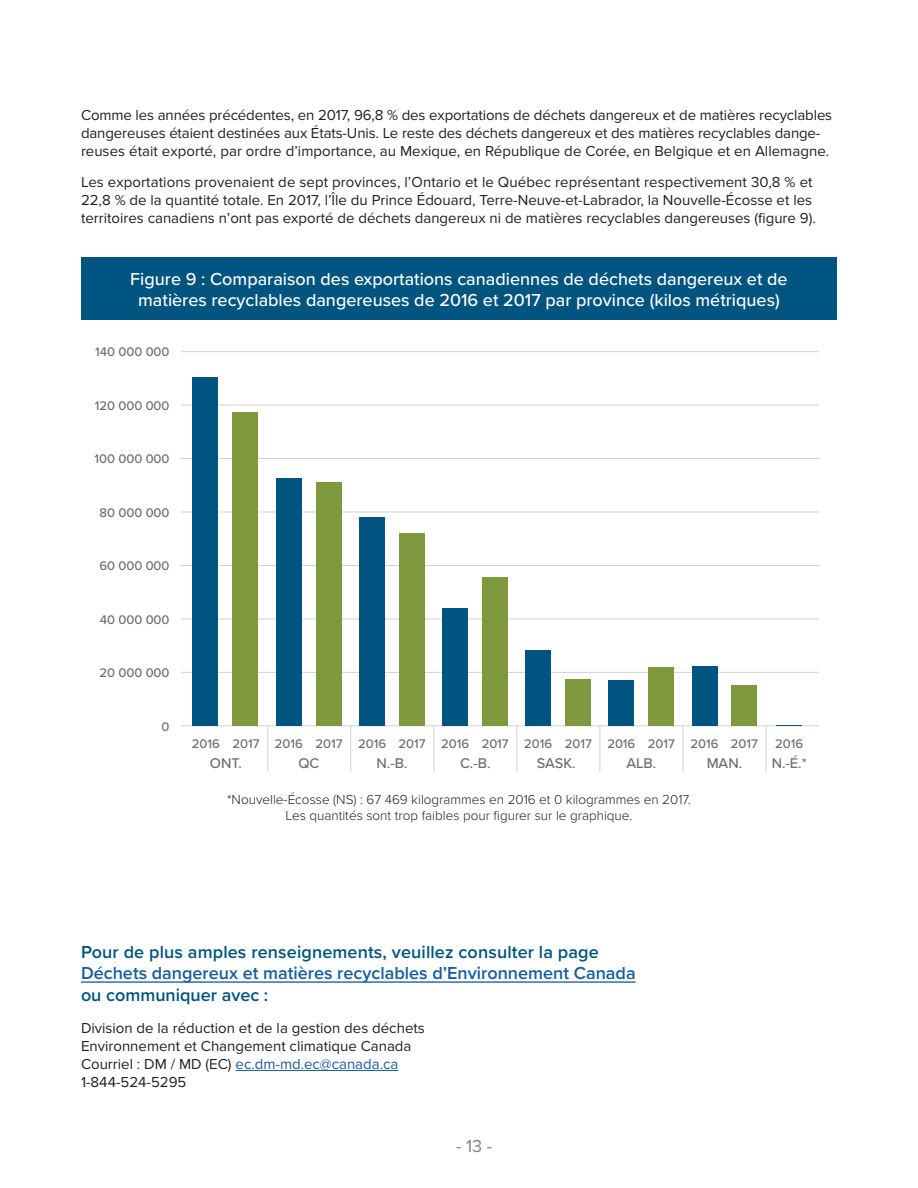
<style>
.page{position:relative;width:918px;height:1188px;background:#fff}
.page>*{position:absolute;margin:0;border:0;box-sizing:border-box;transform-origin:0 0}
.t1{font:500 18px/21.6px "Proxima Nova";color:#fff;text-align:center}
.Table{font:600 18px/21.6px "Proxima Nova";color:#005580}
.t2{font:18px "Proxima Nova";color:#7c8481}
.Body_Text{font:15px/18px "Proxima Nova";color:#231f20}
.Body_Text-2{font:15px "Proxima Nova";color:#175d9e}
.t3{font:500 14.55px "Proxima Nova";color:#6c6d70}
.Notes{font:300 13.5px/16.2px "Proxima Nova";color:#231f20;text-align:center}
.t4{font:500 12.9px "Proxima Nova";color:#6c6d70}
.s1{color:#175d9e}
.s2{color:#231f20}
</style>
<div class="page">
<div style="left:81px;top:257px;width:756px;height:63px;background:#005580"></div>
<hr style="left:181px;top:725px;width:638px;height:1px;background:#d1d2d4">
<hr style="left:181px;top:672px;width:638px;height:1px;background:#d1d2d4">
<hr style="left:181px;top:619px;width:638px;height:1px;background:#d1d2d4">
<hr style="left:181px;top:565px;width:638px;height:1px;background:#d1d2d4">
<hr style="left:181px;top:512px;width:638px;height:1px;background:#d1d2d4">
<hr style="left:181px;top:458px;width:638px;height:1px;background:#d1d2d4">
<hr style="left:181px;top:405px;width:638px;height:1px;background:#d1d2d4">
<hr style="left:181px;top:351px;width:638px;height:1px;background:#d1d2d4">
<div style="left:193px;top:378px;width:25px;height:348px;background:#00547f"></div>
<div style="left:233px;top:412px;width:25px;height:314px;background:#7e983e"></div>
<hr style="left:267px;top:726px;width:1px;height:46px;background:#d1d2d4">
<hr style="left:350px;top:726px;width:1px;height:46px;background:#d1d2d4">
<hr style="left:433px;top:726px;width:1px;height:46px;background:#d1d2d4">
<hr style="left:517px;top:726px;width:1px;height:46px;background:#d1d2d4">
<hr style="left:600px;top:726px;width:1px;height:46px;background:#d1d2d4">
<hr style="left:683px;top:726px;width:1px;height:46px;background:#d1d2d4">
<hr style="left:766px;top:726px;width:1px;height:46px;background:#d1d2d4">
<div style="left:276px;top:479px;width:25px;height:247px;background:#00547f"></div>
<div style="left:316px;top:482px;width:25px;height:244px;background:#7e983e"></div>
<div style="left:359px;top:518px;width:26px;height:208px;background:#00547f"></div>
<div style="left:399px;top:533px;width:26px;height:193px;background:#7e983e"></div>
<div style="left:442px;top:608px;width:26px;height:118px;background:#00547f"></div>
<div style="left:482px;top:577px;width:26px;height:149px;background:#7e983e"></div>
<div style="left:525px;top:650px;width:26px;height:76px;background:#00547f"></div>
<div style="left:565px;top:679px;width:26px;height:47px;background:#7e983e"></div>
<div style="left:609px;top:681px;width:25px;height:45px;background:#00547f"></div>
<div style="left:648px;top:667px;width:26px;height:59px;background:#7e983e"></div>
<div style="left:692px;top:666px;width:25px;height:60px;background:#00547f"></div>
<div style="left:732px;top:686px;width:25px;height:40px;background:#7e983e"></div>
<svg style="left:776px;top:725px;width:25px;height:1px"></svg>
<hr style="left:81px;top:981px;width:555px;height:2px;background:#175d9e">
<hr style="left:236px;top:1070px;width:162px;height:1px;background:#175d9e">
<p class="Body_Text" style="left:81px;top:106px;width:753px">Comme les années précédentes, en 2017, 96,8 % des exportations de déchets dangereux et de matières recyclables dangereuses étaient destinées aux États-Unis. Le reste des déchets dangereux et des matières recyclables dange&shy;reuses était exporté, par ordre d’importance, au Mexique, en République de Corée, en Belgique et en Allemagne.</p>
<p class="Body_Text" style="left:81px;top:174px;width:736px">Les exportations provenaient de sept provinces, l’Ontario et le Québec représentant respectivement 30,8 % et<br>22,8 % de la quantité totale. En 2017, l’Île du Prince Édouard, Terre-Neuve-et-Labrador, la Nouvelle-Écosse et les territoires canadiens n’ont pas exporté de déchets dangereux ni de matières recyclables dangereuses (figure 9).</p>
<p class="t1" style="left:130px;top:267px;width:659px">Figure 9 : Comparaison des exportations canadiennes de déchets dangereux et de matières recyclables dangereuses de 2016 et 2017 par province (kilos métriques)</p>
<p class="t4" style="left:95px;top:343px;width:76px">140 000 000</p>
<p class="t4" style="left:95px;top:396px;width:76px">120 000 000</p>
<p class="t4" style="left:95px;top:450px;width:76px">100 000 000</p>
<p class="t4" style="left:100px;top:503px;width:72px">80 000 000</p>
<p class="t4" style="left:99px;top:557px;width:72px">60 000 000</p>
<p class="t4" style="left:100px;top:610px;width:71px">40 000 000</p>
<p class="t4" style="left:100px;top:664px;width:72px">20 000 000</p>
<p class="t4" style="left:162px;top:717px;width:9px">0</p>
<p class="t4" style="left:192px;top:735px;width:69px">2016 2017</p>
<p class="t3" style="left:210px;top:753px;width:34px">ONT.</p>
<p class="t4" style="left:275px;top:735px;width:69px">2016 2017</p>
<p class="t3" style="left:298px;top:753px;width:23px">QC</p>
<p class="t4" style="left:358px;top:735px;width:69px">2016 2017</p>
<p class="t3" style="left:377px;top:753px;width:33px">N.-B.</p>
<p class="t4" style="left:441px;top:735px;width:69px">2016 2017</p>
<p class="t3" style="left:460px;top:753px;width:32px">C.-B.</p>
<p class="t4" style="left:524px;top:735px;width:69px">2016 2017</p>
<p class="t3" style="left:537px;top:753px;width:40px">SASK.</p>
<p class="t4" style="left:607px;top:735px;width:69px">2016 2017</p>
<p class="t3" style="left:626px;top:753px;width:31px">ALB.</p>
<p class="t4" style="left:690px;top:735px;width:69px">2016 2017</p>
<p class="t3" style="left:707px;top:753px;width:37px">MAN.</p>
<p class="t4" style="left:775px;top:735px;width:29px">2016</p>
<p class="t3" style="left:772px;top:753px;width:37px">N.-É.*</p>
<p class="Notes" style="left:227px;top:791px;width:465px">*Nouvelle-Écosse (NS) : 67 469 kilogrammes en 2016 et 0 kilogrammes en 2017.<br>Les quantités sont trop faibles pour figurer sur le graphique.</p>
<p class="Table" style="left:81px;top:941px;width:556px">Pour de plus amples renseignements, veuillez consulter la page<br><span class="s1">Déchets dangereux et matières recyclables d’Environnement Canada </span>ou communiquer avec :</p>
<p class="Body_Text" style="left:81px;top:1019px;width:345px">Division de la réduction et de la gestion des déchets</p>
<p class="Body_Text" style="left:81px;top:1037px;width:332px">Environnement et Changement climatique Canada</p>
<p class="Body_Text-2" style="left:81px;top:1055px;width:319px"><span class="s2">Courriel : DM / MD (EC)</span> ec.dm-md.ec@canada.ca</p>
<p class="Body_Text" style="left:81px;top:1073px;width:107px">1-844-524-5295</p>
<p class="t2" style="left:456px;top:1136px;width:38px">- 13 -</p>
</div>
